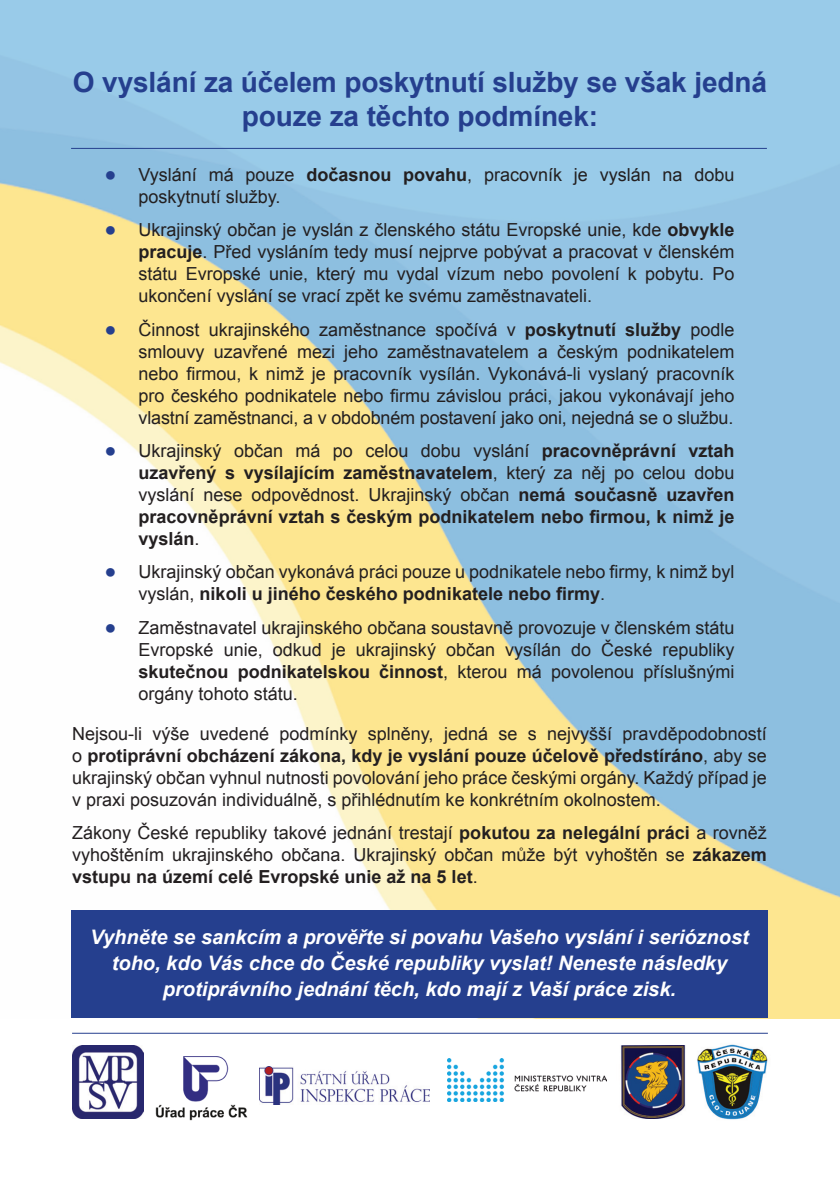
<style>
.page{position:relative;width:840px;height:1191px;background:#fff}
.page>*{position:absolute;margin:0;border:0;box-sizing:border-box;transform-origin:0 0}
.t1{font:700 28px/34px "Arial";letter-spacing:-.005em;color:#253f8e;text-align:center}
.t2{font:italic 700 20px/26px "Arial";color:#fff;text-align:center}
.t3{font:18px/22px "Arial";color:#231f20;text-align:justify}
.t4{font:700 18px/22px "Arial";color:#231f20;text-align:justify}
.s1{font-size:20px;color:#253f8e}
.s2{font-weight:700}
.s3{font-weight:400;font-size:20px;color:#253f8e}
.s4{font-weight:400}
</style>
<div class="page">
<img style="left:0;top:0;width:839px;height:1018px">
<div style="left:71px;top:910px;width:696px;height:108px;background:#253f8e"></div>
<img style="left:447px;top:1058px;width:159px;height:43px">
<hr style="left:72px;top:1032px;width:695px;height:1px;background:#253f8e">
<hr style="left:71px;top:148px;width:695px;height:1px;background:#253f8e">
<img style="left:72px;top:1045px;width:71px;height:73px">
<img style="left:155px;top:1056px;width:93px;height:65px">
<img style="left:697px;top:1044px;width:71px;height:76px">
<img style="left:620px;top:1045px;width:66px;height:73px">
<img style="left:259px;top:1066px;width:170px;height:38px">
<p class="t1" style="left:73px;top:67px;width:695px">O vyslání za účelem poskytnutí služby se však jedná pouze za těchto podmínek:</p>
<p class="t3" style="left:138px;top:164px;width:597px;text-indent:-34px"><span class="s1">●</span> Vyslání má pouze <span class="s2">dočasnou povahu</span>, pracovník je vyslán na dobu poskytnutí služby.</p>
<p class="t3" style="left:138px;top:219px;width:597px;text-indent:-34px"><span class="s1">●</span> Ukrajinský občan je vyslán z členského státu Evropské unie, kde <span class="s2">obvykle pracuje</span>. Před vysláním tedy musí nejprve pobývat a pracovat v členském státu Evropské unie, který mu vydal vízum nebo povolení k pobytu. Po ukončení vyslání se vrací zpět ke svému zaměstnavateli.</p>
<p class="t3" style="left:138px;top:318px;width:597px;text-indent:-34px"><span class="s1">●</span> Činnost ukrajinského zaměstnance spočívá v <span class="s2">poskytnutí služby</span> podle smlouvy uzavřené mezi jeho zaměstnavatelem a českým podnikatelem nebo firmou, k nimž je pracovník vysílán. Vykonává-li vyslaný pracovník pro českého podnikatele nebo firmu závislou práci, jakou vykonávají jeho vlastní zaměstnanci, a v obdobném postavení jako oni, nejedná se o službu.</p>
<p class="t4" style="left:138px;top:440px;width:597px;text-indent:-34px"><span class="s3">●</span> <span class="s4">Ukrajinský občan má po celou dobu vyslání</span> pracovněprávní vztah uzavřený s vysílajícím zaměstnavatelem<span class="s4">, který za něj po celou dobu vyslání nese odpovědnost. Ukrajinský občan</span> nemá současně uzavřen pracovněprávní vztah s českým podnikatelem nebo firmou, k nimž je vyslán<span class="s4">.</span></p>
<p class="t3" style="left:138px;top:561px;width:597px;text-indent:-34px"><span class="s1">●</span> Ukrajinský občan vykonává práci pouze u podnikatele nebo firmy, k nimž byl vyslán, <span class="s2">nikoli u jiného českého podnikatele nebo firmy</span>.</p>
<p class="t3" style="left:138px;top:616px;width:597px;text-indent:-34px"><span class="s1">●</span> Zaměstnavatel ukrajinského občana soustavně provozuje v členském státu Evropské unie, odkud je ukrajinský občan vysílán do České republiky <span class="s2">skutečnou podnikatelskou činnost</span>, kterou má povolenou příslušnými orgány tohoto státu.</p>
<p class="t3" style="left:72px;top:723px;width:696px">Nejsou-li výše uvedené podmínky splněny, jedná se s nejvyšší pravděpodobností o <span class="s2">protiprávní obcházení zákona, kdy je vyslání pouze účelově předstíráno</span>, aby se ukrajinský občan vyhnul nutnosti povolování jeho práce českými orgány. Každý případ je v praxi posuzován individuálně, s přihlédnutím ke konkrétním okolnostem.</p>
<p class="t3" style="left:72px;top:822px;width:696px">Zákony České republiky takové jednání trestají <span class="s2">pokutou za nelegální práci</span> a rovněž vyhoštěním ukrajinského občana. Ukrajinský občan může být vyhoštěn se <span class="s2">zákazem vstupu na území celé Evropské unie až na 5 let</span>.</p>
<p class="t2" style="left:90px;top:924px;width:660px">Vyhněte se sankcím a prověřte si povahu Vašeho vyslání i serióznost toho, kdo Vás chce do České republiky vyslat! Neneste následky protiprávního jednání těch, kdo mají z Vaší práce zisk.</p>
</div>
